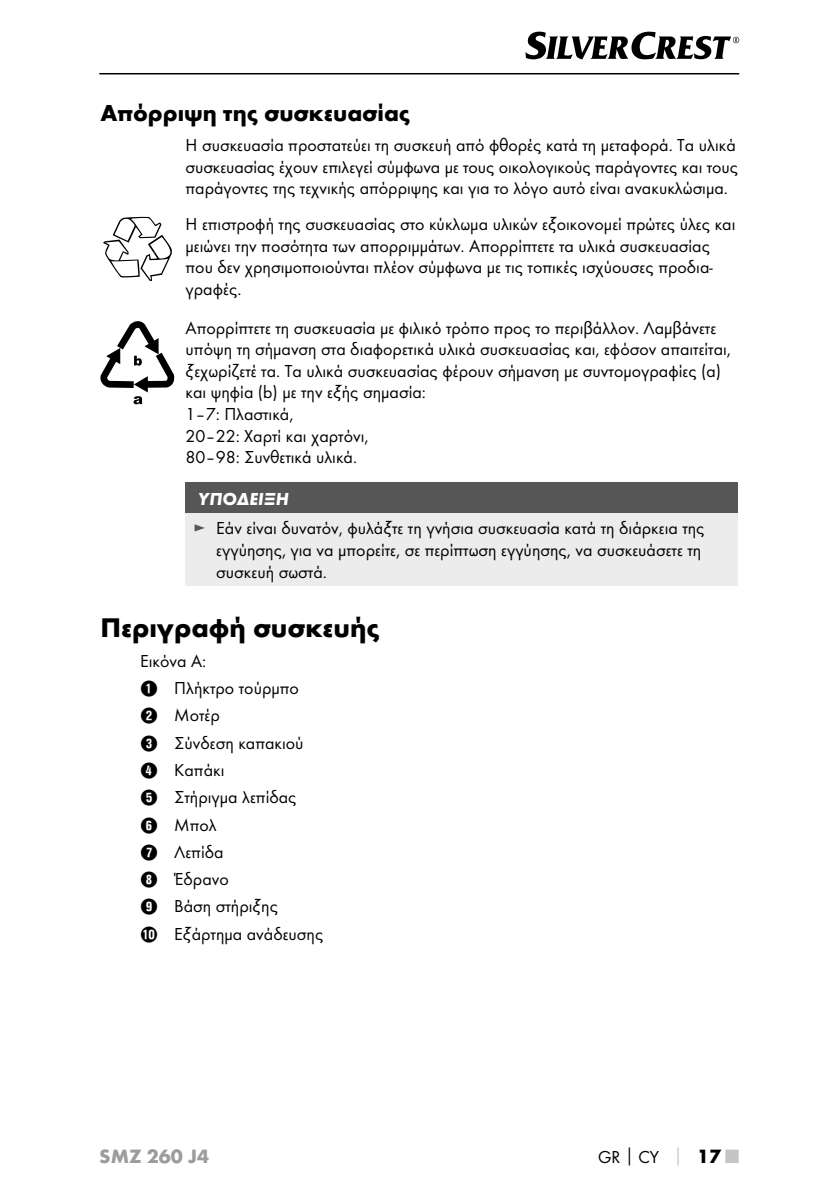
<style>
.page{position:relative;width:840px;height:1191px;background:#fff}
.page>*{position:absolute;margin:0;border:0;box-sizing:border-box;transform-origin:0 0}
.t1{font:700 28px "Futura";color:#000}
.t2{font:700 24px "Futura";color:#000}
.t3{font:700 20px "Futura";color:#9c9c9c}
.t4{font:18px/21.6px "Futura Boo";color:#000}
.t5{font:italic 700 18px "Futura";color:#fff}
.s1{color:#565656}
.s2{font-family:"Hako PI Nummern"}
.s3{font-family:"Futura";font-weight:700}
.s4{font-family:"Futura";font-weight:700;color:#c5c5c5}
.s5{font-family:"Futura";font-weight:700;font-size:20px}
.s6{font-family:"Futura";font-weight:700;font-size:20px;color:#c5c5c5}
</style>
<div class="page">
<hr style="left:99px;top:73px;width:639px;height:1px;background:#000">
<svg style="left:525px;top:32px;width:213px;height:28px"></svg>
<svg style="left:103px;top:217px;width:69px;height:64px"></svg>
<svg style="left:100px;top:321px;width:74px;height:83px"></svg>
<div style="left:185px;top:482px;width:552px;height:31px;background:#565656"></div>
<div style="left:185px;top:513px;width:552px;height:72px;background:#ececec"></div>
<h2 class="t2" style="left:100px;top:98px;width:311px">Απόρριψη της συσκευασίας</h2>
<p class="t4" style="left:185px;top:134px;width:553px">Η συσκευασία προστατεύει τη συσκευή από φθορές κατά τη μεταφορά. Τα υλικά συσκευασίας έχουν επιλεγεί σύμφωνα με τους οικολογικούς παράγοντες και τους παράγοντες της τεχνικής απόρριψης και για το λόγο αυτό είναι ανακυκλώσιμα.</p>
<p class="t4" style="left:185px;top:213px;width:551px">Η επιστροφή της συσκευασίας στο κύκλωμα υλικών εξοικονομεί πρώτες ύλες και μειώνει την ποσότητα των απορριμμάτων. Απορρίπτετε τα υλικά συσκευασίας που δεν χρησιμοποιούνται πλέον σύμφωνα με τις τοπικές ισχύουσες προδια&shy;γραφές.</p>
<p class="t4" style="left:185px;top:317px;width:546px">Απορρίπτετε τη συσκευασία με φιλικό τρόπο προς το περιβάλλον. Λαμβάνετε υπόψη τη σήμανση στα διαφορετικά υλικά συσκευασίας και, εφόσον απαιτείται, ξεχωρίζετέ τα. Τα υλικά συσκευασίας φέρουν σήμανση με συντομογραφίες (a) και ψηφία (b) με την εξής σημασία:<br>1–7: Πλαστικά,<br>20–22: Χαρτί και χαρτόνι,<br>80–98: Συνθετικά υλικά.</p>
<p class="t5" style="left:198px;top:487px;width:92px">ΥΠΟΔΕΙΞΗ</p>
<p class="t4" style="left:216px;top:517px;width:489px;text-indent:-23px"><span class="s1">►</span> Εάν είναι δυνατόν, φυλάξτε τη γνήσια συσκευασία κατά τη διάρκεια της εγγύησης, για να μπορείτε, σε περίπτωση εγγύησης, να συσκευάσετε τη συσκευή σωστά.</p>
<h1 class="t1" style="left:100px;top:610px;width:280px">Περιγραφή συσκευής</h1>
<p class="t4" style="left:140px;top:647px;width:185px;line-height:27.2px">Εικόνα A:<br><span class="s2">1</span> Πλήκτρο τούρμπο<br><span class="s2">2</span> Μοτέρ<br><span class="s2">3</span> Σύνδεση καπακιού<br><span class="s2">4</span> Καπάκι<br><span class="s2">5</span> Στήριγμα λεπίδας<br><span class="s2">6</span> Μπολ<br><span class="s2">7</span> Λεπίδα<br><span class="s2">8</span> Έδρανο<br><span class="s2">9</span> Βάση στήριξης<br><span class="s2">0</span> Εξάρτημα ανάδευσης</p>
<p class="t3" style="left:99px;top:1143px;width:111px">SMZ 260 J4</p>
<p class="t4" style="left:598px;top:1145px;width:142px">GR<span class="s3">│</span>CY <span class="s4">│</span> <span class="s5">17</span> <span class="s6">■</span></p>
</div>
